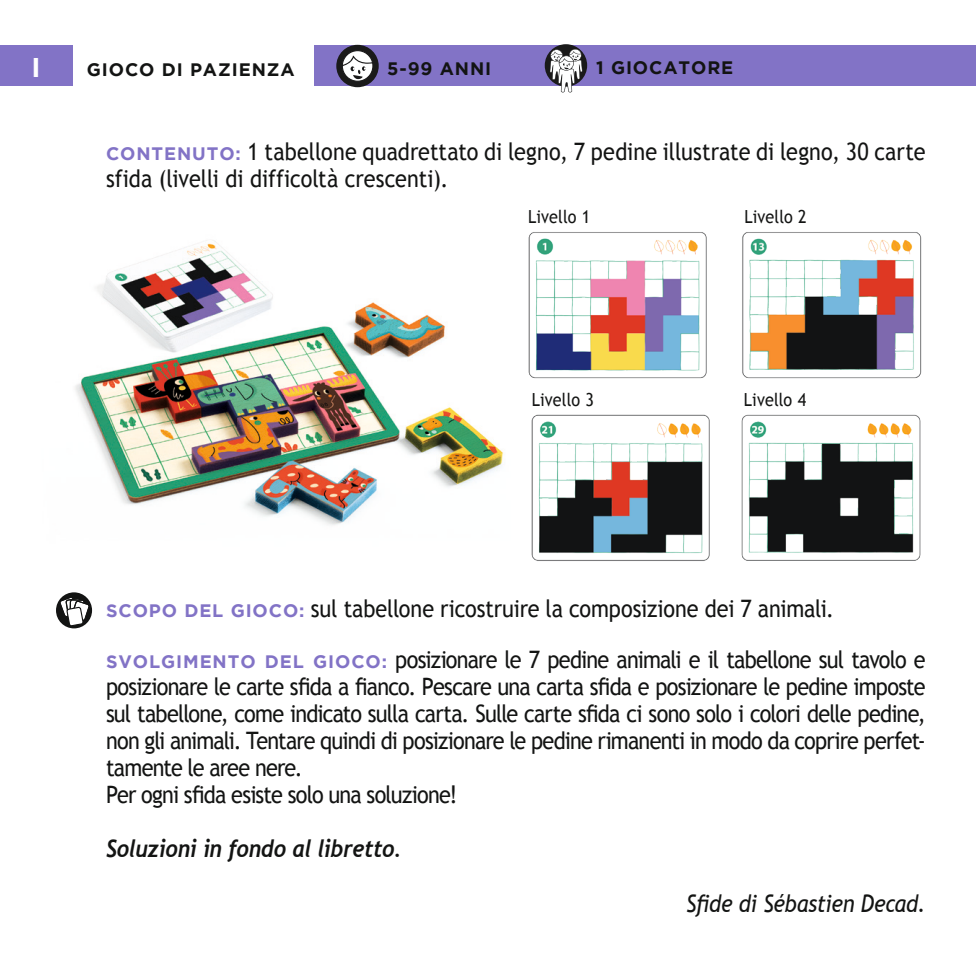
<style>
.page{position:relative;width:976px;height:979px;background:#fff}
.page>*{position:absolute;margin:0;border:0;box-sizing:border-box;transform-origin:0 0}
.t1{font:700 27px "Gotham";color:#fff}
.t2{font:24px/27px "Trebuchet MS";letter-spacing:-.01em;color:#131413;scale:.9 1}
.t3{font:24px "Trebuchet MS";letter-spacing:-.04em;color:#131413;scale:.9 1}
.t4{font:italic 700 24px "Trebuchet";letter-spacing:-.015em;color:#131413;scale:.9 1}
.t5{font:italic 24px "Trebuchet MS";letter-spacing:-.01em;color:#131413;scale:.9 1}
.t6{font:700 18px "Gotham";letter-spacing:.05em;color:#131413}
.Normal_e{font:18px "Trebuchet MS";letter-spacing:.005em;color:#131413;scale:.9 1}
.s1{font-family:"Gotham";font-weight:700;font-size:18px;color:#8273c6}
</style>
<div class="page">
<div style="left:0;top:46px;width:73px;height:40px;background:#8273c6"></div>
<div style="left:314px;top:46px;width:661px;height:40px;background:#8273c6"></div>
<div style="left:336px;top:45px;width:42px;height:42px;background:#1a1a1a;border-radius:50%"></div>
<svg style="left:341px;top:50px;width:32px;height:32px"></svg>
<svg style="left:56px;top:592px;width:36px;height:36px"></svg>
<svg style="left:58px;top:595px;width:32px;height:32px"></svg>
<svg style="left:544px;top:44px;width:43px;height:43px"></svg>
<svg style="left:549px;top:49px;width:33px;height:43px"></svg>
<img style="left:528px;top:232px;width:179px;height:147px">
<img style="left:742px;top:232px;width:180px;height:147px">
<img style="left:531px;top:414px;width:179px;height:147px">
<img style="left:741px;top:414px;width:180px;height:147px">
<img style="left:75px;top:240px;width:429px;height:285px">
<p class="t1" style="left:31px;top:52px;width:11px">I</p>
<p class="t6" style="left:87px;top:59px;width:209px">GIOCO DI PAZIENZA</p>
<p class="t6" style="left:387px;top:58px;width:105px">5-99 ANNI</p>
<p class="t6" style="left:596px;top:58px;width:138px">1 GIOCATORE</p>
<p class="t2" style="left:106px;top:138px;width:911px"><span class="s1">CONTENUTO:</span> 1 tabellone quadrettato di legno, 7 pedine illustrate di legno, 30 carte sfida (livelli di difficoltà crescenti).</p>
<p class="Normal_e" style="left:528px;top:205px;width:71px">Livello 1</p>
<p class="Normal_e" style="left:744px;top:205px;width:71px">Livello 2</p>
<p class="Normal_e" style="left:531px;top:389px;width:71px">Livello 3</p>
<p class="Normal_e" style="left:743px;top:389px;width:71px">Livello 4</p>
<p class="t2" style="left:106px;top:595px;width:810px"><span class="s1">SCOPO DEL GIOCO:</span> sul tabellone ricostruire la composizione dei 7 animali.</p>
<p class="t2" style="left:106px;top:646px;width:911px;text-align:justify"><span class="s1">SVOLGIMENTO DEL GIOCO:</span> posizionare le 7 pedine animali e il tabellone sul tavolo e posizionare le carte sfida a fianco. Pescare una carta sfida e posizionare le pedine imposte sul tabellone, come indicato sulla carta. Sulle carte sfida ci sono solo i colori delle pedine, non gli animali. Tentare quindi di posizionare le pedine rimanenti in modo da coprire perfet&shy;tamente le aree nere.</p>
<p class="t3" style="left:106px;top:780px;width:392px">Per ogni sfida esiste solo una soluzione!</p>
<p class="t4" style="left:106px;top:834px;width:330px">Soluzioni in fondo al libretto.</p>
<p class="t5" style="left:685px;top:888px;width:268px">Sfide di Sébastien Decad.</p>
</div>
